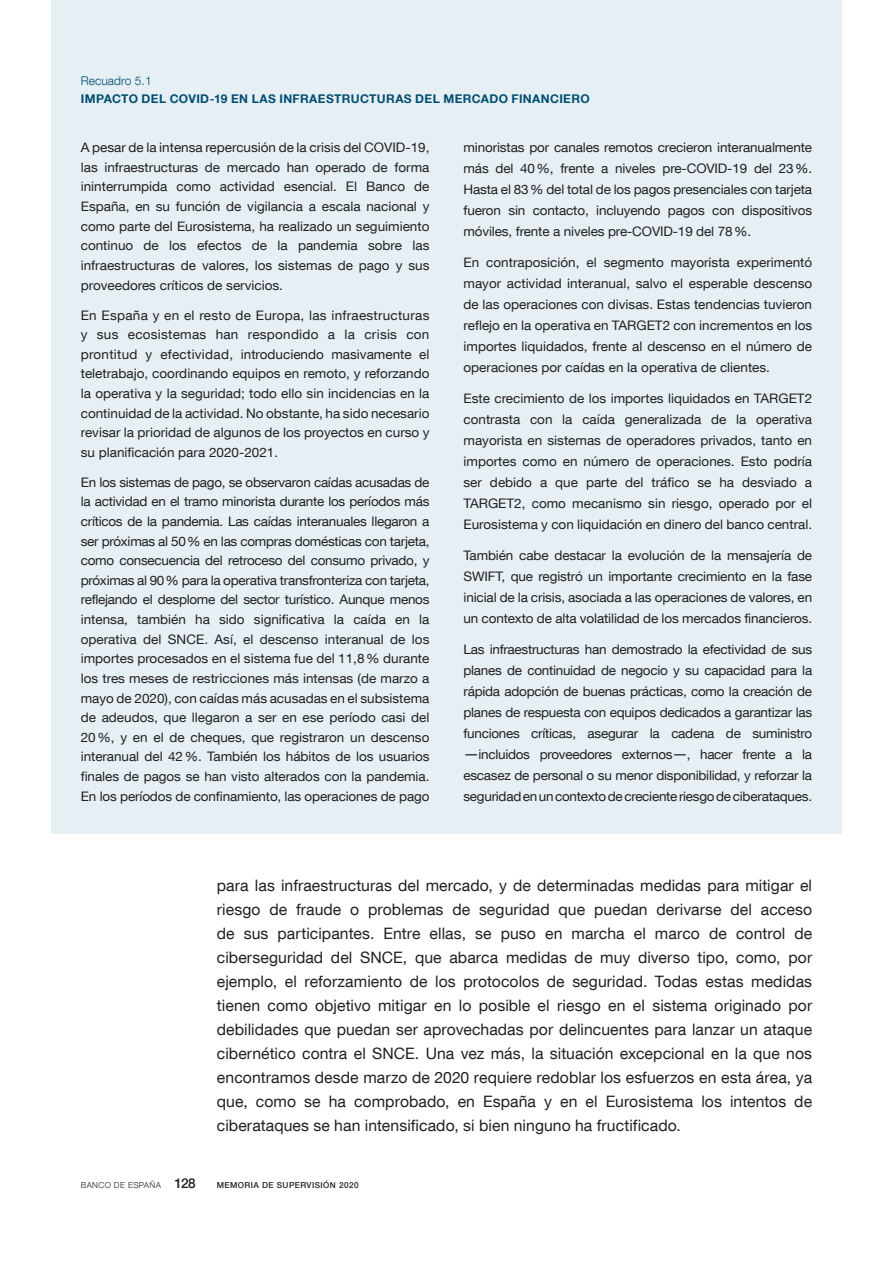
<style>
.page{position:relative;width:893px;height:1263px;background:#fff}
.page>*{position:absolute;margin:0;border:0;box-sizing:border-box;transform-origin:0 0}
.TEXTO_GENERAL{font:15.75px/24px "Bd E Neue Helvetica";letter-spacing:.005em;color:#231f20;text-align:justify}
.TEXTO_RECUADROS{font:13.05px/19.6px "Bd E Neue Helvetica";letter-spacing:-.01em;color:#231f20;text-align:justify}
.Título_recuadro{font:700 12px "Bd E Neue Helvetica";letter-spacing:.03em;color:#004e71}
.Numero_recuadro{font:300 12px "Bd E Neue Helvetica";letter-spacing:.005em;color:#004e71}
.t1{font:500 8.25px "Bd E Neue Helvetica";letter-spacing:.05em;color:#231f20}
.t2{font:300 8.25px "Bd E Neue Helvetica";letter-spacing:.05em;color:#231f20}
.s1{font-size:15.3px}
.s2{font-weight:500;font-size:13.5px}
</style>
<div class="page">
<div style="left:51px;top:0;width:791px;height:833px;background:#e5eff4"></div>
<p class="Numero_recuadro" style="left:135px;top:72px;width:18px">? ?</p>
<p class="Título_recuadro" style="left:81px;top:90px;width:121px">TÍTULO RECUADRO</p>
<p class="Numero_recuadro" style="left:81px;top:74px;width:72px">Recuadro 5.1</p>
<p class="Título_recuadro" style="left:81px;top:91px;width:510px">IMPACTO DEL COVID-19 EN LAS INFRAESTRUCTURAS DEL MERCADO FINANCIERO</p>
<p class="TEXTO_RECUADROS" style="left:81px;top:137px;width:350px">A pesar de la intensa repercusión de la crisis del COVID-19, las infraestructuras de mercado han operado de forma ininterrumpida como actividad esencial. El Banco de España, en su función de vigilancia a escala nacional y como parte del Eurosistema, ha realizado un seguimiento continuo de los efectos de la pandemia sobre las infraestructuras de valores, los sistemas de pago y sus proveedores críticos de servicios.</p>
<p class="TEXTO_RECUADROS" style="left:81px;top:305px;width:350px">En España y en el resto de Europa, las infraestructuras y sus ecosistemas han respondido a la crisis con prontitud y efectividad, introduciendo masivamente el teletrabajo, coordinando equipos en remoto, y reforzando la operativa y la seguridad; todo ello sin incidencias en la continuidad de la actividad. No obstante, ha sido necesario revisar la prioridad de algunos de los proyectos en curso y su planificación para 2020-2021.</p>
<p class="TEXTO_RECUADROS" style="left:81px;top:472px;width:350px">En los sistemas de pago, se observaron caídas acusadas de la actividad en el tramo minorista durante los períodos más críticos de la pandemia. Las caídas interanuales llegaron a ser próximas al 50% en las compras domésticas con tarjeta, como consecuencia del retroceso del consumo privado, y próximas al 90% para la operativa transfronteriza con tarjeta, reflejando el desplome del sector turístico. Aunque menos intensa, también ha sido significativa la caída en la operativa del SNCE. Así, el descenso interanual de los importes procesados en el sistema fue del 11,8% durante los tres meses de restricciones más intensas (de marzo a mayo de 2020), con caídas más acusadas en el subsistema de adeudos, que llegaron a ser en ese período casi del 20%, y en el de cheques, que registraron un descenso interanual del 42%. También los hábitos de los usuarios finales de pagos se han visto alterados con la pandemia.<br>En los períodos de confinamiento, las operaciones de pago</p>
<p class="TEXTO_RECUADROS" style="left:463px;top:137px;width:350px;line-height:21px">minoristas por canales remotos crecieron interanualmente más del 40%, frente a niveles pre-COVID-19 del 23%.<br>Hasta el 83% del total de los pagos presenciales con tarjeta fueron sin contacto, incluyendo pagos con dispositivos móviles, frente a niveles pre-COVID-19 del 78%.</p>
<p class="TEXTO_RECUADROS" style="left:463px;top:252px;width:350px;line-height:21px">En contraposición, el segmento mayorista experimentó mayor actividad interanual, salvo el esperable descenso de las operaciones con divisas. Estas tendencias tuvieron reflejo en la operativa en TARGET2 con incrementos en los importes liquidados, frente al descenso en el número de operaciones por caídas en la operativa de clientes.</p>
<p class="TEXTO_RECUADROS" style="left:463px;top:387px;width:350px;line-height:21px">Este crecimiento de los importes liquidados en TARGET2 contrasta con la caída generalizada de la operativa mayorista en sistemas de operadores privados, tanto en importes como en número de operaciones. Esto podría ser debido a que parte del tráfico se ha desviado a TARGET2, como mecanismo sin riesgo, operado por el Eurosistema y con liquidación en dinero del banco central.</p>
<p class="TEXTO_RECUADROS" style="left:463px;top:544px;width:350px;line-height:21px">También cabe destacar la evolución de la mensajería de SWIFT, que registró un importante crecimiento en la fase inicial de la crisis, asociada a las operaciones de valores, en un contexto de alta volatilidad de los mercados financieros.</p>
<p class="TEXTO_RECUADROS" style="left:463px;top:638px;width:350px;line-height:21px">Las infraestructuras han demostrado la efectividad de sus planes de continuidad de negocio y su capacidad para la rápida adopción de buenas prácticas, como la creación de planes de respuesta con equipos dedicados a garantizar las funciones críticas, asegurar la cadena de suministro <span class="s1">—</span>incluidos proveedores externos<span class="s1">—</span>, hacer frente a la escasez de personal o su menor disponibilidad, y reforzar la seguridad en un contexto de creciente riesgo de ciberataques.</p>
<p class="TEXTO_GENERAL" style="left:217px;top:873px;width:597px">para las infraestructuras del mercado, y de determinadas medidas para mitigar el riesgo de fraude o problemas de seguridad que puedan derivarse del acceso de sus participantes. Entre ellas, se puso en marcha el marco de control de ciberseguridad del SNCE, que abarca medidas de muy diverso tipo, como, por ejemplo, el reforzamiento de los protocolos de seguridad. Todas estas medidas tienen como objetivo mitigar en lo posible el riesgo en el sistema originado por debilidades que puedan ser aprovechadas por delincuentes para lanzar un ataque cibernético contra el SNCE. Una vez más, la situación excepcional en la que nos encontramos desde marzo de 2020 requiere redoblar los esfuerzos en esta área, ya que, como se ha comprobado, en España y en el Eurosistema los intentos de ciberataques se han intensificado, si bien ninguno ha fructificado.</p>
<p class="t2" style="left:81px;top:1180px;width:116px">BANCO DE ESPAÑA <span class="s2">128</span></p>
<p class="t1" style="left:217px;top:1180px;width:143px">MEMORIA DE SUPERVISIÓN 2020</p>
</div>
